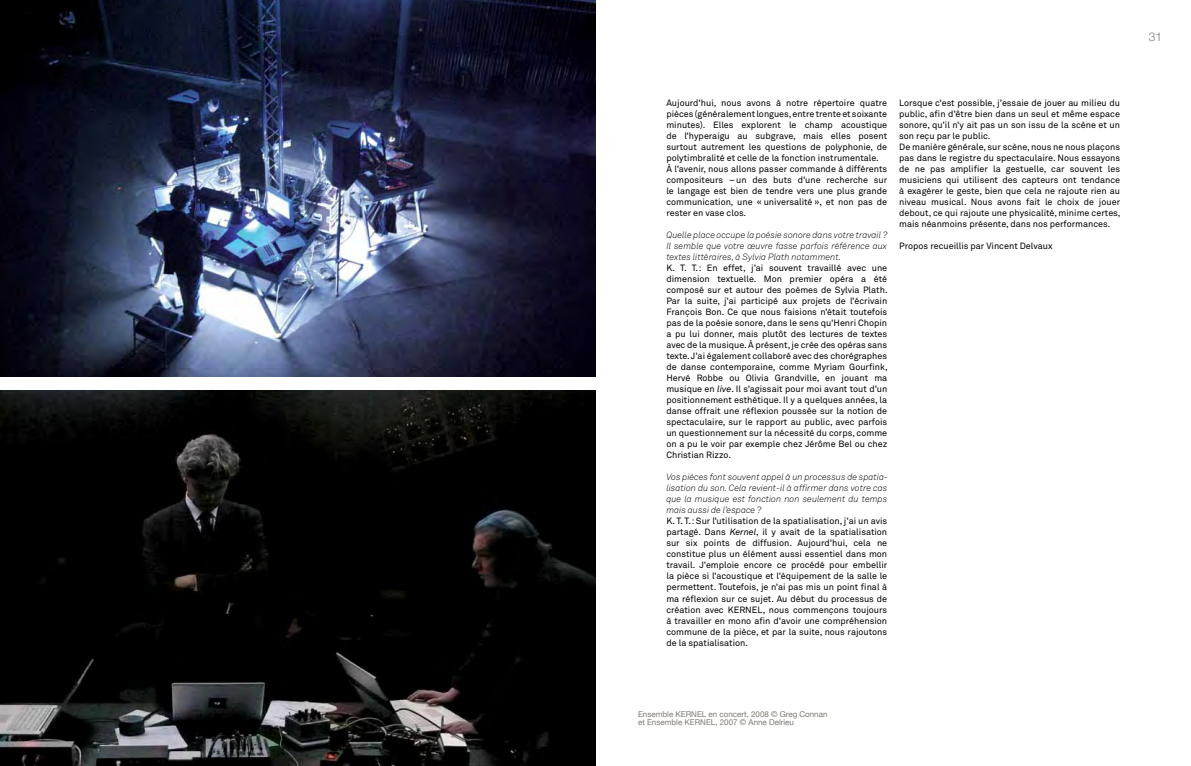
<style>
.page{position:relative;width:1191px;height:766px;background:#fff}
.page>*{position:absolute;margin:0;border:0;box-sizing:border-box;transform-origin:0 0}
.t1{font:300 12px "Helvetica Neue";color:#7e7a74}
.t2{font:9px/11px "Akkurat";color:#000}
.t3{font:italic 300 9px/11px "Akkurat";color:#000;text-align:justify}
.t4{font:8px/8.5px "Helvetica Neue";color:#7e7a74}
.s1{font-style:italic}
</style>
<div class="page">
<img style="left:0;top:0;width:595px;height:376px">
<img style="left:0;top:390px;width:595px;height:375px">
<p class="t2" style="left:666px;top:98px;width:222px">Aujourd’hui, nous avons à notre répertoire quatre pièces (généralement longues, entre trente et soixante minutes). Elles explorent le champ acoustique de l’hyperaigu au subgrave, mais elles posent surtout autrement les questions de polyphonie, de polytimbralité et celle de la fonction instrumentale.<br>À l’avenir, nous allons passer commande à différents compositeurs –un des buts d’une recherche sur le langage est bien de tendre vers une plus grande communication, une « universalité », et non pas de rester en vase clos.</p>
<p class="t3" style="left:666px;top:230px;width:223px">Quelle place occupe la poésie sonore dans votre travail ?<br>Il semble que votre œuvre fasse parfois référence aux textes littéraires, à Sylvia Plath notamment.</p>
<p class="t2" style="left:666px;top:263px;width:223px;text-align:justify">K. T. T.: En effet, j’ai souvent travaillé avec une dimension textuelle. Mon premier opéra a été composé sur et autour des poèmes de Sylvia Plath.<br>Par la suite, j’ai participé aux projets de l’écrivain François Bon. Ce que nous faisions n’était toutefois pas de la poésie sonore, dans le sens qu’Henri Chopin a pu lui donner, mais plutôt des lectures de textes avec de la musique. À présent, je crée des opéras sans texte. J’ai également collaboré avec des chorégraphes de danse contemporaine, comme Myriam Gourfink, Hervé Robbe ou Olivia Grandville, en jouant ma musique en <span class="s1">live</span>. Il s’agissait pour moi avant tout d’un positionnement esthétique. Il y a quelques années, la danse offrait une réflexion poussée sur la notion de spectaculaire, sur le rapport au public, avec parfois un questionnement sur la nécessité du corps, comme on a pu le voir par exemple chez Jérôme Bel ou chez Christian Rizzo.</p>
<p class="t3" style="left:666px;top:472px;width:223px">Vos pièces font souvent appel à un processus de spatia&shy;lisation du son. Cela revient-il à affirmer dans votre cas que la musique est fonction non seulement du temps mais aussi de l’espace ?</p>
<p class="t2" style="left:666px;top:516px;width:222px;text-align:justify">K. T. T.: Sur l’utilisation de la spatialisation, j’ai un avis partagé. Dans <span class="s1">Kernel</span>, il y avait de la spatialisation sur six points de diffusion. Aujourd’hui, cela ne constitue plus un élément aussi essentiel dans mon travail. J’emploie encore ce procédé pour embellir la pièce si l’acoustique et l’équipement de la salle le permettent. Toutefois, je n’ai pas mis un point final à ma réflexion sur ce sujet. Au début du processus de création avec KERNEL, nous commençons toujours à travailler en mono afin d’avoir une compréhension commune de la pièce, et par la suite, nous rajoutons de la spatialisation.</p>
<p class="t2" style="left:899px;top:98px;width:223px">Lorsque c’est possible, j’essaie de jouer au milieu du public, afin d’être bien dans un seul et même espace sonore, qu’il n’y ait pas un son issu de la scène et un son reçu par le public.<br>De manière générale, sur scène, nous ne nous plaçons pas dans le registre du spectaculaire. Nous essayons de ne pas amplifier la gestuelle, car souvent les musiciens qui utilisent des capteurs ont tendance à exagérer le geste, bien que cela ne rajoute rien au niveau musical. Nous avons fait le choix de jouer debout, ce qui rajoute une physicalité, minime certes, mais néanmoins présente, dans nos performances.</p>
<p class="t2" style="left:899px;top:241px;width:155px">Propos recueillis par Vincent Delvaux</p>
<p class="t4" style="left:638px;top:709px;width:191px">Ensemble KERNEL en concert, 2008 © Greg Connan et Ensemble KERNEL, 2007 © Anne Delrieu</p>
<h1 class="t1" style="left:1148px;top:30px;width:15px">31</h1>
</div>
